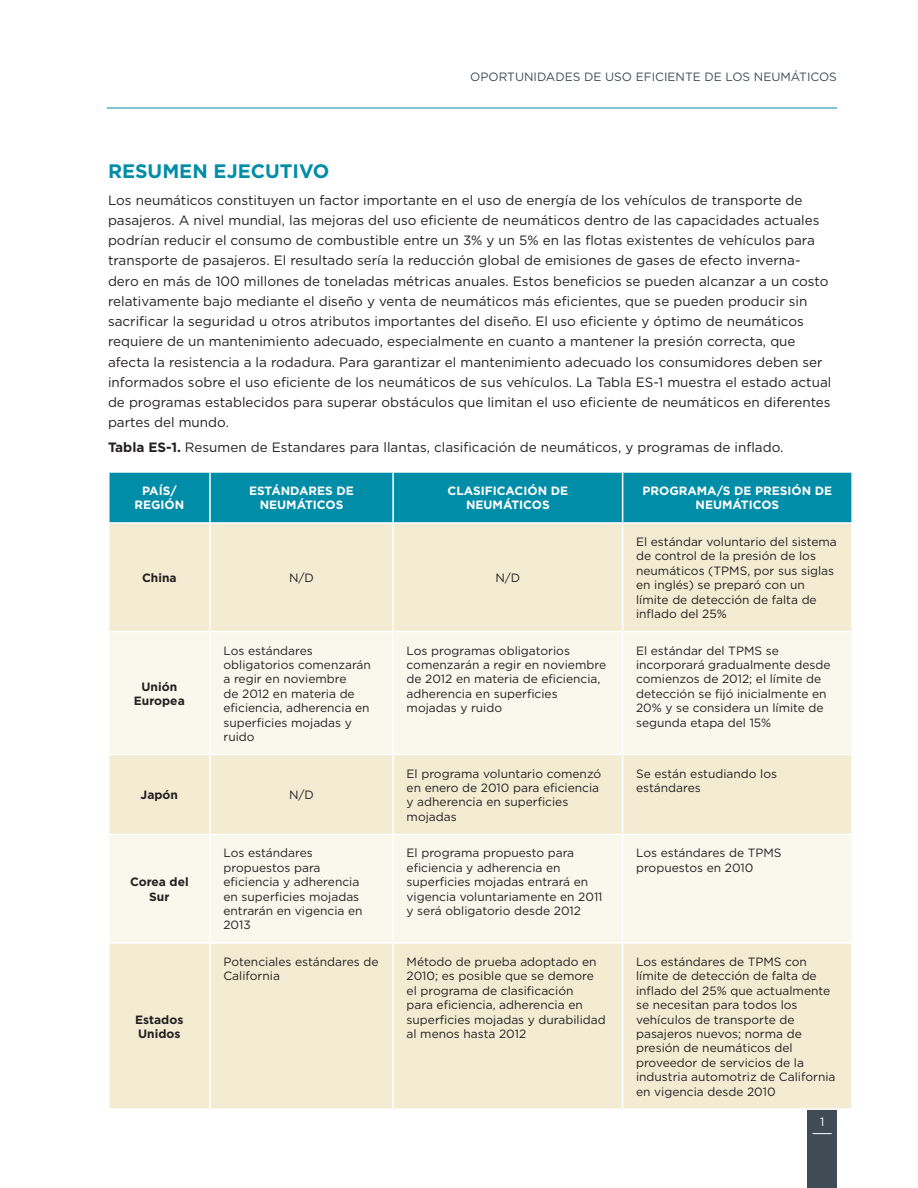
<style>
.page{position:relative;width:918px;height:1188px;background:#fff}
.page>*{position:absolute;margin:0;border:0;box-sizing:border-box;transform-origin:0 0}
.t1{font:700 19.5px "Gotham";color:#008da8}
.Body_Text{font:13.5px/20.2px "Gotham";color:#231f20}
.t2{font:12px/14.4px "Gotham";color:#231f20}
.t3{font:700 12px/14.4px "Gotham";color:#fff;text-align:center}
.t4{font:700 12px/14.4px "Gotham";color:#231f20;text-align:center}
.Figure_H1{font:12px "Gotham";color:#3f4b55}
.t5{font:12px "Gotham";color:#fff}
.s1{font-weight:700}
</style>
<div class="page">
<div style="left:807px;top:1107px;width:30px;height:81px;background:#3f4b55"></div>
<svg style="left:813px;top:1133px;width:19px;height:1px"></svg>
<hr style="left:107px;top:108px;width:730px;height:1px;background:#008da8">
<div style="left:110px;top:473px;width:741px;height:49px;background:#008da8"></div>
<div style="left:110px;top:524px;width:741px;height:584px;background:#f3ecd2"></div>
<svg style="left:110px;top:632px;width:741px;height:310px;background:#f8f4e6"></svg>
<hr style="left:209px;top:473px;width:2px;height:49px;background:#fff">
<hr style="left:392px;top:473px;width:2px;height:49px;background:#fff">
<hr style="left:622px;top:473px;width:1px;height:49px;background:#fff">
<hr style="left:209px;top:524px;width:2px;height:107px;background:#fff">
<hr style="left:392px;top:524px;width:2px;height:107px;background:#fff">
<hr style="left:622px;top:524px;width:1px;height:107px;background:#fff">
<hr style="left:108px;top:631px;width:102px;height:1px;background:#fff">
<hr style="left:210px;top:631px;width:183px;height:1px;background:#fff">
<hr style="left:209px;top:632px;width:2px;height:122px;background:#fff">
<hr style="left:393px;top:631px;width:230px;height:1px;background:#fff">
<hr style="left:392px;top:632px;width:2px;height:122px;background:#fff">
<hr style="left:623px;top:631px;width:230px;height:1px;background:#fff">
<hr style="left:622px;top:632px;width:1px;height:122px;background:#fff">
<hr style="left:108px;top:754px;width:102px;height:1px;background:#fff">
<hr style="left:210px;top:754px;width:183px;height:1px;background:#fff">
<hr style="left:209px;top:755px;width:2px;height:79px;background:#fff">
<hr style="left:393px;top:754px;width:230px;height:1px;background:#fff">
<hr style="left:392px;top:755px;width:2px;height:79px;background:#fff">
<hr style="left:623px;top:754px;width:230px;height:1px;background:#fff">
<hr style="left:622px;top:755px;width:1px;height:79px;background:#fff">
<hr style="left:108px;top:834px;width:102px;height:1px;background:#fff">
<hr style="left:210px;top:834px;width:183px;height:1px;background:#fff">
<hr style="left:209px;top:835px;width:2px;height:107px;background:#fff">
<hr style="left:393px;top:834px;width:230px;height:1px;background:#fff">
<hr style="left:392px;top:835px;width:2px;height:107px;background:#fff">
<hr style="left:623px;top:834px;width:230px;height:1px;background:#fff">
<hr style="left:622px;top:835px;width:1px;height:107px;background:#fff">
<hr style="left:108px;top:942px;width:102px;height:2px;background:#fff">
<hr style="left:210px;top:942px;width:183px;height:2px;background:#fff">
<hr style="left:209px;top:944px;width:2px;height:164px;background:#fff">
<hr style="left:393px;top:942px;width:230px;height:2px;background:#fff">
<hr style="left:392px;top:944px;width:2px;height:164px;background:#fff">
<hr style="left:623px;top:942px;width:230px;height:2px;background:#fff">
<hr style="left:622px;top:944px;width:1px;height:164px;background:#fff">
<hr style="left:623px;top:1108px;width:230px;height:2px;background:#fff">
<p class="Figure_H1" style="left:470px;top:69px;width:368px">OPORTUNIDADES DE USO EFICIENTE DE LOS NEUMÁTICOS</p>
<h1 class="t1" style="left:108px;top:158px;width:223px">RESUMEN EJECUTIVO</h1>
<p class="Body_Text" style="left:108px;top:189px;width:725px">Los neumáticos constituyen un factor importante en el uso de energía de los vehículos de transporte de pasajeros. A nivel mundial, las mejoras del uso eficiente de neumáticos dentro de las capacidades actuales podrían reducir el consumo de combustible entre un 3% y un 5% en las flotas existentes de vehículos para transporte de pasajeros. El resultado sería la reducción global de emisiones de gases de efecto inverna&shy;dero en más de 100 millones de toneladas métricas anuales. Estos beneficios se pueden alcanzar a un costo relativamente bajo mediante el diseño y venta de neumáticos más eficientes, que se pueden producir sin sacrificar la seguridad u otros atributos importantes del diseño. El uso eficiente y óptimo de neumáticos requiere de un mantenimiento adecuado, especialmente en cuanto a mantener la presión correcta, que afecta la resistencia a la rodadura. Para garantizar el mantenimiento adecuado los consumidores deben ser informados sobre el uso eficiente de los neumáticos de sus vehículos. La Tabla ES-1 muestra el estado actual de programas establecidos para superar obstáculos que limitan el uso eficiente de neumáticos en diferentes partes del mundo.</p>
<p class="Body_Text" style="left:108px;top:437px;width:677px"><span class="s1">Tabla ES-1.</span> Resumen de Estandares para llantas, clasificación de neumáticos, y programas de inflado.</p>
<p class="t3" style="left:134px;top:484px;width:51px">PAÍS/<br>REGIÓN</p>
<p class="t3" style="left:249px;top:484px;width:106px">ESTÁNDARES DE<br>NEUMÁTICOS</p>
<p class="t3" style="left:448px;top:484px;width:122px">CLASIFICACIÓN DE<br>NEUMÁTICOS</p>
<p class="t3" style="left:642px;top:484px;width:191px">PROGRAMA/S DE PRESIÓN DE<br>NEUMÁTICOS</p>
<p class="t4" style="left:142px;top:571px;width:36px">China</p>
<p class="t2" style="left:289px;top:570px;width:26px">N/D</p>
<p class="t2" style="left:495px;top:570px;width:26px">N/D</p>
<p class="t2" style="left:636px;top:534px;width:202px">El estándar voluntario del sistema de control de la presión de los neumáticos (TPMS, por sus siglas en inglés) se preparó con un límite de detección de falta de inflado del 25%</p>
<p class="t4" style="left:134px;top:679px;width:52px">Unión<br>Europea</p>
<p class="t2" style="left:223px;top:643px;width:149px">Los estándares obligatorios comenzarán a regir en noviembre<br>de 2012 en materia de eficiencia, adherencia en superficies mojadas y ruido</p>
<p class="t2" style="left:407px;top:643px;width:201px">Los programas obligatorios comenzarán a regir en noviembre de 2012 en materia de eficiencia, adherencia en superficies mojadas y ruido</p>
<p class="t2" style="left:636px;top:643px;width:196px">El estándar del TPMS se incorporará gradualmente desde comienzos de 2012; el límite de detección se fijó inicialmente en<br>20% y se considera un límite de segunda etapa del 15%</p>
<p class="t4" style="left:141px;top:788px;width:39px">Japón</p>
<p class="t2" style="left:289px;top:788px;width:26px">N/D</p>
<p class="t2" style="left:407px;top:766px;width:196px">El programa voluntario comenzó en enero de 2010 para eficiencia y adherencia en superficies mojadas</p>
<p class="t2" style="left:636px;top:766px;width:142px">Se están estudiando los estándares</p>
<p class="t4" style="left:130px;top:875px;width:60px">Corea del<br>Sur</p>
<p class="t4" style="left:135px;top:1012px;width:50px;text-align:left">Estados<br>Unidos</p>
<p class="t2" style="left:223px;top:846px;width:141px">Los estándares propuestos para eficiencia y adherencia en superficies mojadas entrarán en vigencia en<br>2013</p>
<p class="t2" style="left:407px;top:846px;width:198px">El programa propuesto para eficiencia y adherencia en superficies mojadas entrará en vigencia voluntariamente en 2011 y será obligatorio desde 2012</p>
<p class="t2" style="left:636px;top:846px;width:147px">Los estándares de TPMS propuestos en 2010</p>
<p class="t2" style="left:223px;top:954px;width:157px">Potenciales estándares de<br>California</p>
<p class="t2" style="left:407px;top:954px;width:201px">Método de prueba adoptado en<br>2010; es posible que se demore el programa de clasificación<br>para eficiencia, adherencia en superficies mojadas y durabilidad al menos hasta 2012</p>
<p class="t2" style="left:636px;top:954px;width:201px">Los estándares de TPMS con límite de detección de falta de inflado del 25% que actualmente se necesitan para todos los vehículos de transporte de pasajeros nuevos; norma de presión de neumáticos del proveedor de servicios de la industria automotriz de California en vigencia desde 2010</p>
<p class="t5" style="left:820px;top:1114px;width:6px">1</p>
</div>
